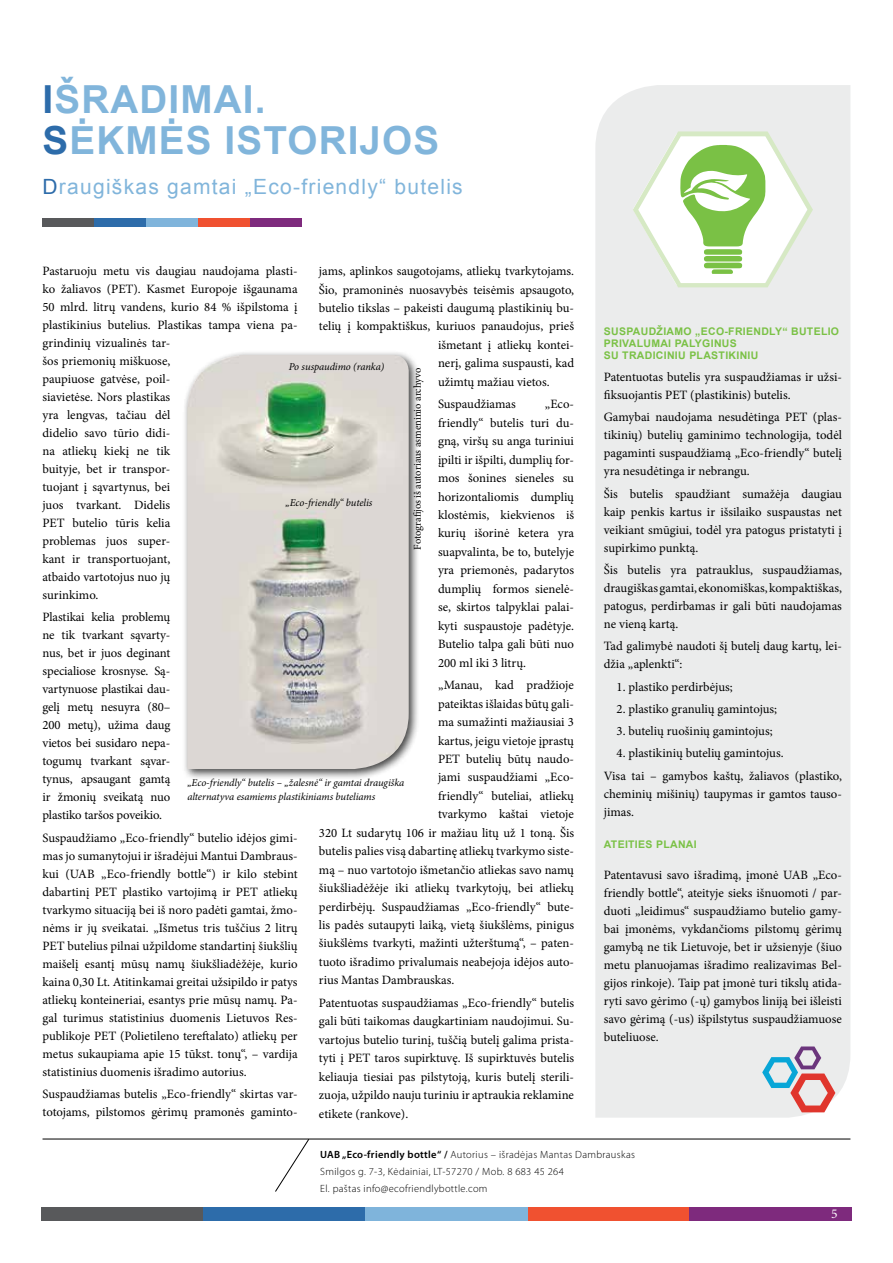
<style>
.page{position:relative;width:893px;height:1263px;background:#fff}
.page>*{position:absolute;margin:0;border:0;box-sizing:border-box;transform-origin:0 0}
.t1{font:700 38.7px/40.8px "Arial";letter-spacing:.03em;color:#81b5db}
.t2{font:21px "Arial";letter-spacing:.06em;color:#81b5db}
.t3{font:13.5px "Minion Pro";color:#fff}
.t4{font:12.75px/18px "Minion Pro";color:#000;text-align:justify}
.t5{font:300 10.5px/16.8px "Myriad Pro";letter-spacing:.03em;color:#000}
.t6{font:italic 10.5px/13.5px "Minion Pro";letter-spacing:-.01em;color:#000}
.t7{font:700 10.5px "Arial";letter-spacing:.03em;color:#7ac145}
.t8{font:10.5px "Minion Pro";letter-spacing:-.005em;color:#000}
.s1{color:#2d6caa}
.s2{font-weight:600}
</style>
<div class="page">
<div style="left:595px;top:85px;width:255px;height:1033px;background:#ebecec"></div>
<hr style="left:43px;top:1139px;width:807px;height:1px;background:#000">
<svg style="left:275px;top:1139px;width:34px;height:53px"></svg>
<div style="left:198px;top:218px;width:52px;height:8px;background:#f05130"></div>
<div style="left:43px;top:218px;width:51px;height:8px;background:#58595b"></div>
<div style="left:94px;top:218px;width:52px;height:8px;background:#2d6caa"></div>
<div style="left:146px;top:218px;width:52px;height:8px;background:#7fb4db"></div>
<div style="left:250px;top:218px;width:52px;height:8px;background:#7e2a7d"></div>
<svg style="left:633px;top:131px;width:180px;height:156px"></svg>
<div style="left:182px;top:350px;width:238px;height:430px;background:#000;opacity:.75"></div>
<img style="left:187px;top:355px;width:222px;height:414px">
<svg style="left:762px;top:1046px;width:73px;height:66px;background:#ccbfc6"></svg>
<div style="left:527px;top:1207px;width:162px;height:13px;background:#f05130"></div>
<div style="left:41px;top:1207px;width:162px;height:13px;background:#58595b"></div>
<div style="left:203px;top:1207px;width:162px;height:13px;background:#2d6caa"></div>
<div style="left:365px;top:1207px;width:162px;height:13px;background:#7fb4db"></div>
<div style="left:689px;top:1207px;width:162px;height:13px;background:#7e2a7d"></div>
<h1 class="t1" style="left:43px;top:80px;width:398px"><span class="s1">I</span>ŠRADIMAI.<br><span class="s1">S</span>ĖKMĖS ISTORIJOS</h1>
<h2 class="t2" style="left:43px;top:172px;width:422px"><span class="s1">D</span>raugiškas gamtai „Eco-friendly“ butelis</h2>
<p class="t4" style="left:43px;top:262px;width:257px;text-align:left">Pastaruoju metu vis daugiau naudojama plasti&shy;ko žaliavos (PET). Kasmet Europoje išgaunama<br>50 mlrd. litrų vandens, kurio 84 % išpilstoma į plastikinius butelius. Plastikas tampa viena pa&shy;grindinių vizualinės tar-<br>šos priemonių miškuose,<br>paupiuose gatvėse, poil-<br>siavietėse. Nors plastikas<br>yra lengvas, tačiau dėl<br>didelio savo tūrio didi-<br>na atliekų kiekį ne tik<br>buityje, bet ir transpor-<br>tuojant į sąvartynus, bei<br>juos tvarkant. Didelis<br>PET butelio tūris kelia<br>problemas juos super-<br>kant ir transportuojant,<br>atbaido vartotojus nuo jų<br>surinkimo.</p>
<p class="t4" style="left:43px;top:608px;width:129px">Plastikai kelia problemų ne tik tvarkant sąvarty&shy;nus, bet ir juos deginant specialiose krosnyse. Są&shy;vartynuose plastikai dau&shy;gelį metų nesuyra (80– 200 metų), užima daug vietos bei susidaro nepa&shy;togumų tvarkant sąvar&shy;tynus, apsaugant gamtą ir žmonių sveikatą nuo plastiko taršos poveikio.</p>
<p class="t4" style="left:43px;top:828px;width:257px">Suspaudžiamo „Eco-friendly“ butelio idėjos gimi&shy;mas jo sumanytojui ir išradėjui Mantui Dambraus&shy;kui (UAB „Eco-friendly bottle“) ir kilo stebint dabartinį PET plastiko vartojimą ir PET atliekų tvarkymo situaciją bei iš noro padėti gamtai, žmo&shy;nėms ir jų sveikatai. „Išmetus tris tuščius 2 litrų PET butelius pilnai užpildome standartinį šiukšlių maišelį esantį mūsų namų šiukšliadėžėje, kurio kaina 0,30 Lt. Atitinkamai greitai užsipildo ir patys atliekų konteineriai, esantys prie mūsų namų. Pa&shy;gal turimus statistinius duomenis Lietuvos Res&shy;publikoje PET (Polietileno tereftalato) atliekų per metus sukaupiama apie 15 tūkst. tonų“, – vardija statistinius duomenis išradimo autorius.</p>
<p class="t4" style="left:43px;top:1085px;width:257px">Suspaudžiamas butelis „Eco-friendly“ skirtas var&shy;totojams, pilstomos gėrimų pramonės gaminto-</p>
<p class="t4" style="left:319px;top:262px;width:257px">jams, aplinkos saugotojams, atliekų tvarkytojams.</p>
<p class="t4" style="left:319px;top:280px;width:257px">Šio, pramoninės nuosavybės teisėmis apsaugoto,</p>
<p class="t4" style="left:319px;top:299px;width:257px">butelio tikslas – pakeisti daugumą plastikinių bu-</p>
<p class="t4" style="left:319px;top:317px;width:257px">telių į kompaktiškus, kuriuos panaudojus, prieš</p>
<p class="t4" style="left:438px;top:336px;width:138px">išmetant į atliekų kontei-</p>
<p class="t4" style="left:438px;top:354px;width:138px">nerį, galima suspausti, kad</p>
<p class="t4" style="left:438px;top:373px;width:113px">užimtų mažiau vietos.</p>
<p class="t4" style="left:438px;top:395px;width:79px">Suspaudžiamas</p>
<p class="t6" style="left:289px;top:360px;width:97px">Po suspaudimo (ranka)</p>
<p class="t8" style="left:411px;top:550px;width:183px;rotate:-90deg">Fotografijos iš autoriaus asmeninio archyvo</p>
<p class="t4" style="left:438px;top:395px;width:138px;line-height:18.5px;text-indent:107px">„Eco&shy;friendly“ butelis turi du&shy;gną, viršų su anga turiniui įpilti ir išpilti, dumplių for&shy;mos šonines sieneles su horizontaliomis dumplių klostėmis, kiekvienos iš kurių išorinė ketera yra suapvalinta, be to, butelyje yra priemonės, padarytos dumplių formos sienelė&shy;se, skirtos talpyklai palai&shy;kyti suspaustoje padėtyje.<br>Butelio talpa gali būti nuo 200 ml iki 3 litrų.</p>
<p class="t4" style="left:438px;top:676px;width:138px">„Manau, kad pradžioje</p>
<p class="t4" style="left:438px;top:695px;width:138px">pateiktas išlaidas būtų gali-</p>
<p class="t4" style="left:438px;top:713px;width:138px">ma sumažinti mažiausiai 3</p>
<p class="t4" style="left:438px;top:731px;width:138px">kartus, jeigu vietoje įprastų</p>
<p class="t4" style="left:438px;top:750px;width:138px">PET butelių būtų naudo-</p>
<p class="t4" style="left:438px;top:768px;width:138px">jami suspaudžiami „Eco-</p>
<p class="t4" style="left:438px;top:787px;width:138px">friendly“ buteliai, atliekų</p>
<p class="t4" style="left:438px;top:805px;width:138px">tvarkymo kaštai vietoje</p>
<p class="t4" style="left:319px;top:824px;width:257px">320 Lt sudarytų 106 ir mažiau litų už 1 toną. Šis</p>
<p class="t4" style="left:319px;top:842px;width:257px">butelis palies visą dabartinę atliekų tvarkymo siste-</p>
<p class="t4" style="left:319px;top:861px;width:257px">mą – nuo vartotojo išmetančio atliekas savo namų</p>
<p class="t4" style="left:319px;top:879px;width:257px">šiukšliadėžėje iki atliekų tvarkytojų, bei atliekų</p>
<p class="t4" style="left:319px;top:897px;width:257px">perdirbėjų. Suspaudžiamas „Eco-friendly“ bute-</p>
<p class="t4" style="left:319px;top:916px;width:257px">lis padės sutaupyti laiką, vietą šiukšlėms, pinigus</p>
<p class="t4" style="left:319px;top:934px;width:257px">šiukšlėms tvarkyti, mažinti užterštumą“, – paten-</p>
<p class="t4" style="left:319px;top:953px;width:257px">tuoto išradimo privalumais neabejoja idėjos auto-</p>
<p class="t4" style="left:319px;top:971px;width:137px">rius Mantas Dambrauskas.</p>
<p class="t4" style="left:319px;top:994px;width:257px;line-height:18.5px">Patentuotas suspaudžiamas „Eco-friendly“ butelis gali būti taikomas daugkartiniam naudojimui. Su&shy;vartojus butelio turinį, tuščią butelį galima prista&shy;tyti į PET taros supirktuvę. Iš supirktuvės butelis keliauja tiesiai pas pilstytoją, kuris butelį sterili&shy;zuoja, užpildo nauju turiniu ir aptraukia reklamine etikete (rankove).</p>
<p class="t6" style="left:286px;top:496px;width:88px">„Eco-friendly“ butelis</p>
<p class="t6" style="left:187px;top:776px;width:219px">„Eco-friendly“ butelis – „žalesnė“ ir gamtai draugiška alternatyva esamiems plastikiniams buteliams</p>
<p class="t7" style="left:604px;top:324px;width:16px">SUSPAUDŽIAMO</p>
<p class="t7" style="left:695px;top:324px;width:48px">„ECO-FRIEND</p>
<p class="t7" style="left:769px;top:324px;width:30px">LY“ BUTE</p>
<p class="t7" style="left:821px;top:324px;width:13px">LIO</p>
<p class="t7" style="left:604px;top:336px;width:48px">PRIVALUMAI</p>
<p class="t7" style="left:675px;top:336px;width:36px">PA LYGINUS</p>
<p class="t7" style="left:604px;top:348px;width:26px">SU TRADI</p>
<p class="t7" style="left:656px;top:348px;width:14px">CINIU</p>
<p class="t7" style="left:689px;top:348px;width:22px">PLASTIKINIU</p>
<p class="t4" style="left:604px;top:368px;width:240px">Patentuotas butelis yra suspaudžiamas ir užsi&shy;fiksuojantis PET (plastikinis) butelis.</p>
<p class="t4" style="left:604px;top:408px;width:240px">Gamybai naudojama nesudėtinga PET (plas&shy;tikinių) butelių gaminimo technologija, todėl pagaminti suspaudžiamą „Eco-friendly“ butelį yra nesudėtinga ir nebrangu.</p>
<p class="t4" style="left:604px;top:485px;width:240px">Šis butelis spaudžiant sumažėja daugiau kaip penkis kartus ir išsilaiko suspaustas net veikiant smūgiui, todėl yra patogus pristatyti į supirkimo punktą.</p>
<p class="t4" style="left:604px;top:561px;width:240px">Šis butelis yra patrauklus, suspaudžiamas, draugiškas gamtai, ekonomiškas, kompaktiškas, patogus, perdirbamas ir gali būti naudojamas ne vieną kartą.</p>
<p class="t4" style="left:604px;top:637px;width:240px">Tad galimybė naudoti šį butelį daug kartų, lei&shy;džia „aplenkti“:</p>
<p class="t4" style="left:617px;top:677px;width:118px">1. plastiko perdirbėjus;</p>
<p class="t4" style="left:617px;top:700px;width:162px">2. plastiko granulių gamintojus;</p>
<p class="t4" style="left:617px;top:722px;width:158px">3. butelių ruošinių gamintojus;</p>
<p class="t4" style="left:604px;top:742px;width:240px;line-height:22.2px;text-indent:13px">4. plastikinių butelių gamintojus.<br>Visa tai – gamybos kaštų, žaliavos (plastiko,</p>
<p class="t4" style="left:604px;top:784px;width:240px">cheminių mišinių) taupymas ir gamtos tauso&shy;jimas.</p>
<p class="t7" style="left:604px;top:837px;width:14px">ATEITIES</p>
<p class="t7" style="left:656px;top:837px;width:22px">PLANAI</p>
<p class="t4" style="left:604px;top:866px;width:240px">Patentavusi savo išradimą, įmonė UAB „Eco&shy;friendly bottle“, ateityje sieks išnuomoti / par&shy;duoti „leidimus“ suspaudžiamo butelio gamy&shy;bai įmonėms, vykdančioms pilstomų gėrimų gamybą ne tik Lietuvoje, bet ir užsienyje (šiuo metu planuojamas išradimo realizavimas Bel&shy;gijos rinkoje). Taip pat įmonė turi tikslų atida&shy;ryti savo gėrimo (-ų) gamybos liniją bei išleisti savo gėrimą (-us) išpilstytus suspaudžiamuose buteliuose.</p>
<p class="t5" style="left:320px;top:1146px;width:316px"><span class="s2">UAB „Eco-friendly bottle“ /</span> Autorius – išradėjas Mantas Dambrauskas<br>Smilgos g. 7-3, Kėdainiai, LT-57270 / Mob. 8 683 45 264<br>El. paštas info@ecofriendlybottle.com</p>
<p class="t3" style="left:831px;top:1205px;width:8px">5</p>
</div>
